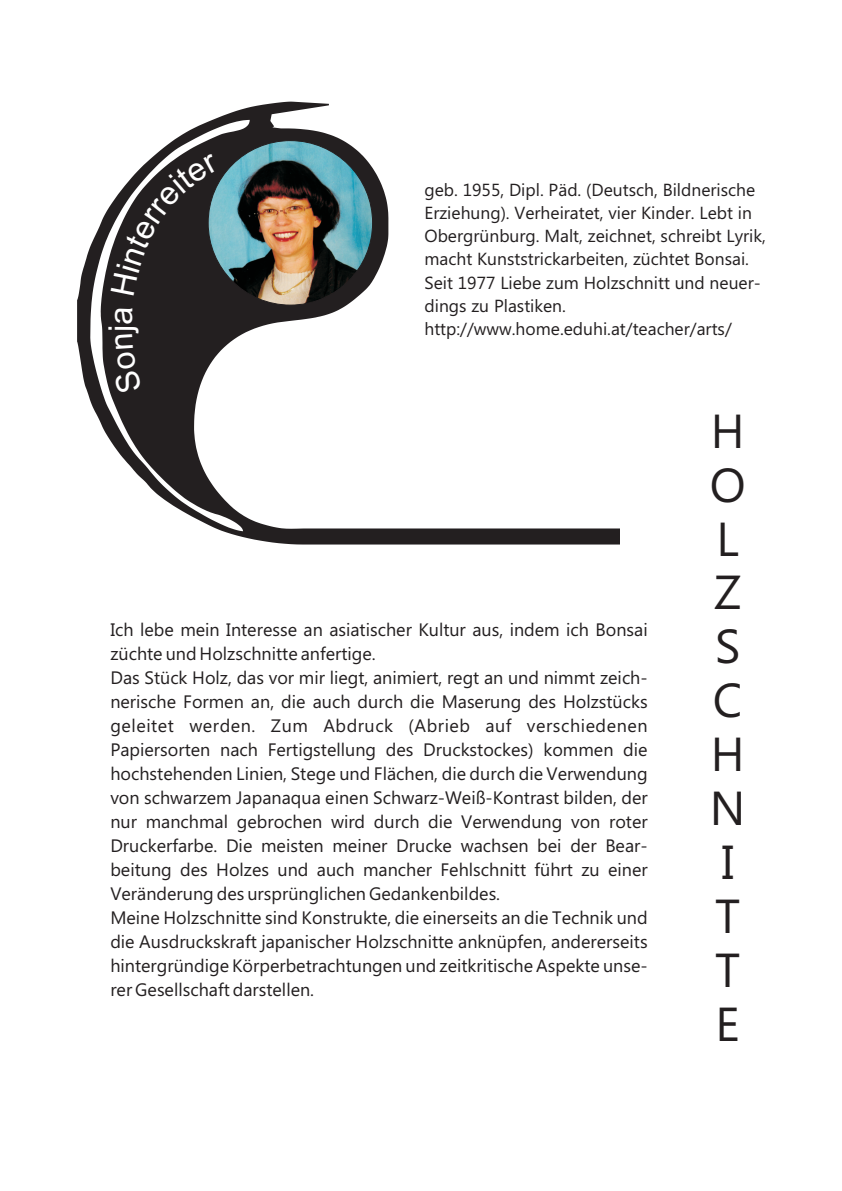
<style>
.page{position:relative;width:842px;height:1191px;background:#fff}
.page>*{position:absolute;margin:0;border:0;box-sizing:border-box;transform-origin:0 0}
.t1{font:47.7px/53.9px "Ebrima";color:#231f20}
.t2{font:32.6px "Arial";color:#fff}
.t3{font:18px/23.9px "Ebrima";color:#231f20}
.t4{font:17.5px/23.3px "Ebrima";color:#231f20}
</style>
<div class="page">
<svg style="left:77px;top:102px;width:543px;height:442px"></svg>
<svg style="left:90px;top:120px;width:160px;height:411px"></svg>
<img style="left:208px;top:141px;width:165px;height:164px;border-radius:50%">
<img style="left:111px;top:154px;width:247px;height:141px">
<svg style="left:115px;top:307px;width:18px;height:17px"></svg>
<div style="left:114px;top:334px;width:28px;height:60px;background:#231f20"></div>
<h2 class="t2" style="left:108px;top:332px;width:9px;rotate:-90deg">j</h2>
<p class="t4" style="left:424px;top:179px;width:343px">geb. 1955, Dipl. Päd. (Deutsch, Bildnerische Erziehung). Verheiratet, vier Kinder. Lebt in Obergrünburg. Malt, zeichnet, schreibt Lyrik, macht Kunststrickarbeiten, züchtet Bonsai.<br>Seit 1977 Liebe zum Holzschnitt und neuer&shy;dings zu Plastiken. http://www.home.eduhi.at/teacher/arts/</p>
<p class="t3" style="left:110px;top:620px;width:539px">Ich lebe mein Interesse an asiatischer Kultur aus, indem ich Bonsai züchte und Holzschnitte anfertige.<br>Das Stück Holz, das vor mir liegt, animiert, regt an und nimmt zeich&shy;nerische Formen an, die auch durch die Maserung des Holzstücks geleitet werden. Zum Abdruck (Abrieb auf verschiedenen Papiersorten nach Fertigstellung des Druckstockes) kommen die hochstehenden Linien, Stege und Flächen, die durch die Verwendung von schwarzem Japanaqua einen Schwarz-Weiß-Kontrast bilden, der nur manchmal gebrochen wird durch die Verwendung von roter Druckerfarbe. Die meisten meiner Drucke wachsen bei der Bear&shy;beitung des Holzes und auch mancher Fehlschnitt führt zu einer Veränderung des ursprünglichen Gedankenbildes.<br>Meine Holzschnitte sind Konstrukte, die einerseits an die Technik und die Ausdruckskraft japanischer Holzschnitte anknüpfen, andererseits hintergründige Körperbetrachtungen und zeitkritische Aspekte unse&shy;rer Gesellschaft darstellen.</p>
<h1 class="t1" style="left:710px;top:408px;width:37px">H<br>O<br>L<br>Z<br>S<br>C<br>H<br>N<br>I<br>T<br>T<br>E</h1>
</div>
